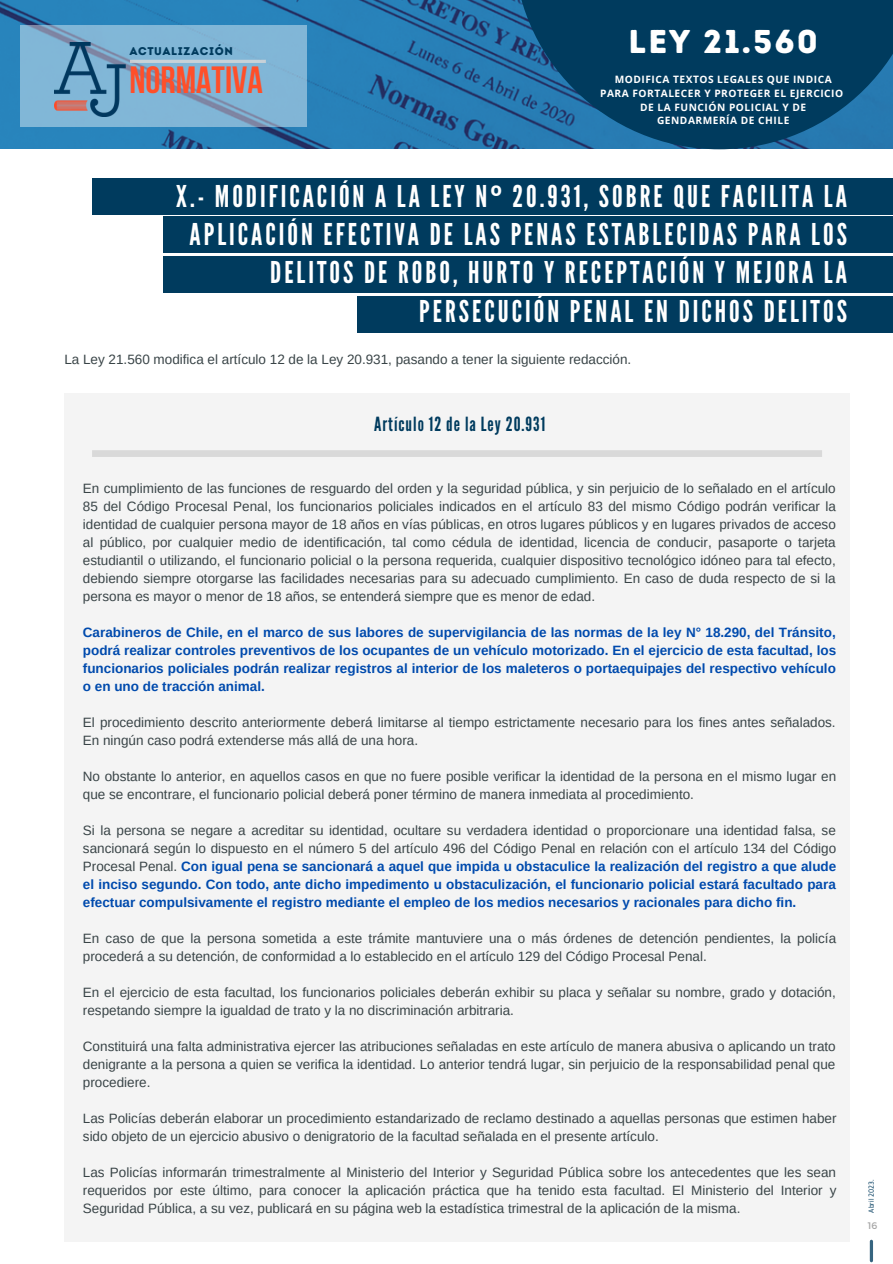
<style>
.page{position:relative;width:893px;height:1264px;background:#fff}
.page>*{position:absolute;margin:0;border:0;box-sizing:border-box;transform-origin:0 0}
.t1{font:700 37.8px "Bebas Neue";color:#ff4f29}
.t2{font:33px "Intro Rust Base";letter-spacing:.06em;color:#fff}
.t3{font:30px/38.2px "League Gothic";letter-spacing:.1em;color:#fff;text-align:right}
.t4{font:19.5px "League Gothic";letter-spacing:.05em;color:#003b5e}
.t5{font:13.5px/18px "Arimo";color:#394447}
.t6{font:700 13.5px/18px "Arimo";color:#004aad;text-align:justify}
.t7{font:11.25px "Intro Rust Base";letter-spacing:.055em;color:#003b5e}
.t8{font:700 10.2px/13.5px "Open Sans";letter-spacing:.05em;color:#fff;text-align:center}
.t9{font:9.45px "Montserrat";color:#a6a6a6}
.t10{font:7.8px "Gidole";color:#003b5e}
.s1{font-family:"Noto Sans";font-weight:700}
.s2{font-weight:400;color:#394447}
</style>
<div class="page">
<svg style="left:869px;top:1241px;width:4px;height:19px"></svg>
<img style="left:0;top:0;width:513px;height:149px">
<svg style="left:20px;top:25px;width:286px;height:101px;background:#80b2d3"></svg>
<hr style="left:130px;top:60px;width:136px;height:3px;background:#d9d9d9">
<img style="left:54px;top:43px;width:75px;height:74px">
<svg style="left:513px;top:0;width:379px;height:149px;background:#094870"></svg>
<div style="left:64px;top:393px;width:785px;height:848px;background:#f4f4f4"></div>
<div style="left:92px;top:450px;width:730px;height:7px;background:#d9d9d9"></div>
<div style="left:92px;top:178px;width:800px;height:36px;background:#003b5e"></div>
<div style="left:163px;top:217px;width:729px;height:36px;background:#003b5e"></div>
<div style="left:163px;top:256px;width:729px;height:36px;background:#003b5e"></div>
<div style="left:356px;top:296px;width:536px;height:36px;background:#003b5e"></div>
<p class="t7" style="left:129px;top:44px;width:105px">ACTUALIZACIÓN</p>
<h1 class="t1" style="left:129px;top:65px;width:135px">NORMATIVA</h1>
<h2 class="t2" style="left:628px;top:22px;width:191px">LEY 21.560</h2>
<p class="t8" style="left:600px;top:73px;width:244px">MODIFICA TEXTOS LEGALES QUE INDICA<br>PARA FORTALECER Y PROTEGER EL EJERCICIO<br>DE LA FUNCIÓN POLICIAL Y DE<br>GENDARMERÍA DE CHILE</p>
<h3 class="t3" style="left:176px;top:178px;width:672px">X.- MODIFICACIÓN A LA LEY N<span class="s1">º</span> 20.931, SOBRE QUE FACILITA LA APLICACIÓN EFECTIVA DE LAS PENAS ESTABLECIDAS PARA LOS DELITOS DE ROBO, HURTO Y RECEPTACIÓN Y MEJORA LA PERSECUCIÓN PENAL EN DICHOS DELITOS</h3>
<p class="t5" style="left:64px;top:350px;width:568px">La Ley 21.560 modifica el artículo 12 de la Ley 20.931, pasando a tener la siguiente redacción.</p>
<h3 class="t4" style="left:374px;top:413px;width:172px">Artículo 12 de la Ley 20.931</h3>
<p class="t5" style="left:83px;top:479px;width:754px;text-align:justify">En cumplimiento de las funciones de resguardo del orden y la seguridad pública, y sin perjuicio de lo señalado en el artículo 85 del Código Procesal Penal, los funcionarios policiales indicados en el artículo 83 del mismo Código podrán verificar la identidad de cualquier persona mayor de 18 años en vías públicas, en otros lugares públicos y en lugares privados de acceso al público, por cualquier medio de identificación, tal como cédula de identidad, licencia de conducir, pasaporte o tarjeta estudiantil o utilizando, el funcionario policial o la persona requerida, cualquier dispositivo tecnológico idóneo para tal efecto, debiendo siempre otorgarse las facilidades necesarias para su adecuado cumplimiento. En caso de duda respecto de si la persona es mayor o menor de 18 años, se entenderá siempre que es menor de edad.</p>
<p class="t6" style="left:83px;top:623px;width:754px">Carabineros de Chile, en el marco de sus labores de supervigilancia de las normas de la ley N° 18.290, del Tránsito, podrá realizar controles preventivos de los ocupantes de un vehículo motorizado. En el ejercicio de esta facultad, los funcionarios policiales podrán realizar registros al interior de los maleteros o portaequipajes del respectivo vehículo o en uno de tracción animal.</p>
<p class="t5" style="left:83px;top:713px;width:754px">El procedimiento descrito anteriormente deberá limitarse al tiempo estrictamente necesario para los fines antes señalados.<br>En ningún caso podrá extenderse más allá de una hora.</p>
<p class="t5" style="left:83px;top:767px;width:754px">No obstante lo anterior, en aquellos casos en que no fuere posible verificar la identidad de la persona en el mismo lugar en que se encontrare, el funcionario policial deberá poner término de manera inmediata al procedimiento.</p>
<p class="t6" style="left:83px;top:821px;width:754px"><span class="s2">Si la persona se negare a acreditar su identidad, ocultare su verdadera identidad o proporcionare una identidad falsa, se sancionará según lo dispuesto en el número 5 del artículo 496 del Código Penal en relación con el artículo 134 del Código Procesal Penal.</span> Con igual pena se sancionará a aquel que impida u obstaculice la realización del registro a que alude el inciso segundo. Con todo, ante dicho impedimento u obstaculización, el funcionario policial estará facultado para efectuar compulsivamente el registro mediante el empleo de los medios necesarios y racionales para dicho fin.</p>
<p class="t5" style="left:83px;top:929px;width:754px">En caso de que la persona sometida a este trámite mantuviere una o más órdenes de detención pendientes, la policía procederá a su detención, de conformidad a lo establecido en el artículo 129 del Código Procesal Penal.</p>
<p class="t5" style="left:83px;top:983px;width:754px">En el ejercicio de esta facultad, los funcionarios policiales deberán exhibir su placa y señalar su nombre, grado y dotación, respetando siempre la igualdad de trato y la no discriminación arbitraria.</p>
<p class="t5" style="left:83px;top:1037px;width:754px;text-align:justify">Constituirá una falta administrativa ejercer las atribuciones señaladas en este artículo de manera abusiva o aplicando un trato denigrante a la persona a quien se verifica la identidad. Lo anterior tendrá lugar, sin perjuicio de la responsabilidad penal que procediere.</p>
<p class="t5" style="left:83px;top:1109px;width:755px">Las Policías deberán elaborar un procedimiento estandarizado de reclamo destinado a aquellas personas que estimen haber sido objeto de un ejercicio abusivo o denigratorio de la facultad señalada en el presente artículo.</p>
<p class="t5" style="left:83px;top:1162px;width:755px;text-align:justify">Las Policías informarán trimestralmente al Ministerio del Interior y Seguridad Pública sobre los antecedentes que les sean requeridos por este último, para conocer la aplicación práctica que ha tenido esta facultad. El Ministerio del Interior y Seguridad Pública, a su vez, publicará en su página web la estadística trimestral de la aplicación de la misma.</p>
<p class="t10" style="left:866px;top:1212px;width:34px;rotate:-90deg">Abril 2023.</p>
<p class="t9" style="left:867px;top:1219px;width:11px">16</p>
</div>
